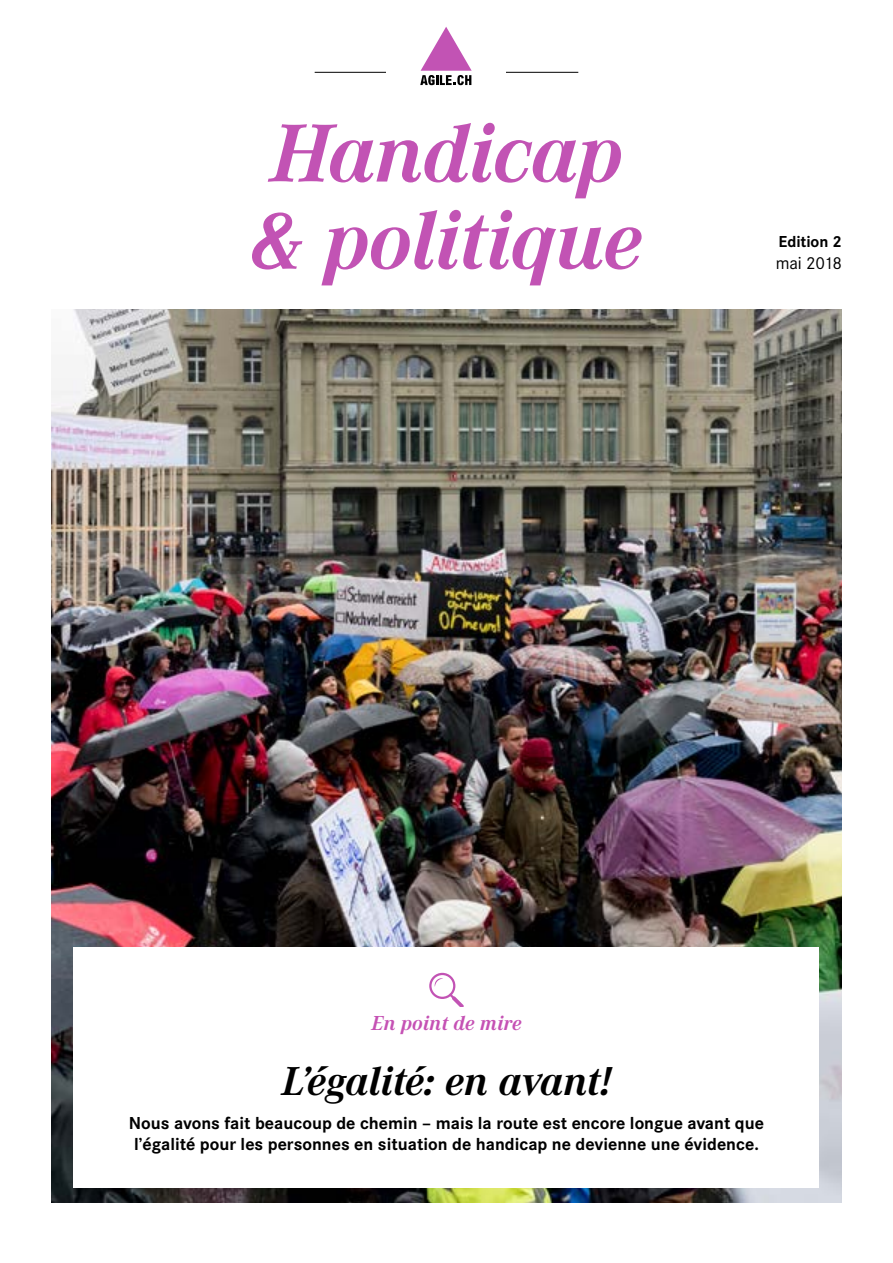
<style>
.page{position:relative;width:893px;height:1263px;background:#fff}
.page>*{position:absolute;margin:0;border:0;box-sizing:border-box;transform-origin:0 0}
.t1{font:italic 700 85.5px/87px "Corporate A";letter-spacing:-.02em;color:#c253b4}
.t2{font:italic 700 42px "Corporate A";letter-spacing:-.015em;color:#000}
.t3{font:italic 700 21px "Corporate A";color:#c551b4}
.t4{font:700 18px/21px "Corporate S";color:#000}
.t5{font:18px "Corporate S";letter-spacing:-.025em;color:#000}
.t6{font:700 16.5px "Corporate S";letter-spacing:-.005em;color:#000}
</style>
<div class="page">
<img style="left:51px;top:310px;width:791px;height:892px">
<div style="left:74px;top:947px;width:745px;height:241px;background:#fff"></div>
<svg style="left:429px;top:973px;width:35px;height:34px"></svg>
<hr style="left:315px;top:72px;width:263px;height:1px;background:#000">
<div style="left:387px;top:27px;width:119px;height:60px;background:#fff"></div>
<svg style="left:420px;top:27px;width:52px;height:58px"></svg>
<h1 class="t1" style="left:251px;top:108px;width:393px">Handicap &amp; politique</h1>
<p class="t6" style="left:779px;top:230px;width:65px">Edition 2</p>
<p class="t5" style="left:776px;top:251px;width:68px">mai 2018</p>
<p class="t3" style="left:371px;top:1009px;width:151px">En point de mire</p>
<h2 class="t2" style="left:282px;top:1053px;width:331px">L’égalité: en avant!</h2>
<p class="t4" style="left:129px;top:1112px;width:636px">Nous avons fait beaucoup de chemin – mais la route est encore longue avant que l’égalité pour les personnes en situation de handicap ne devienne une évidence.</p>
</div>
